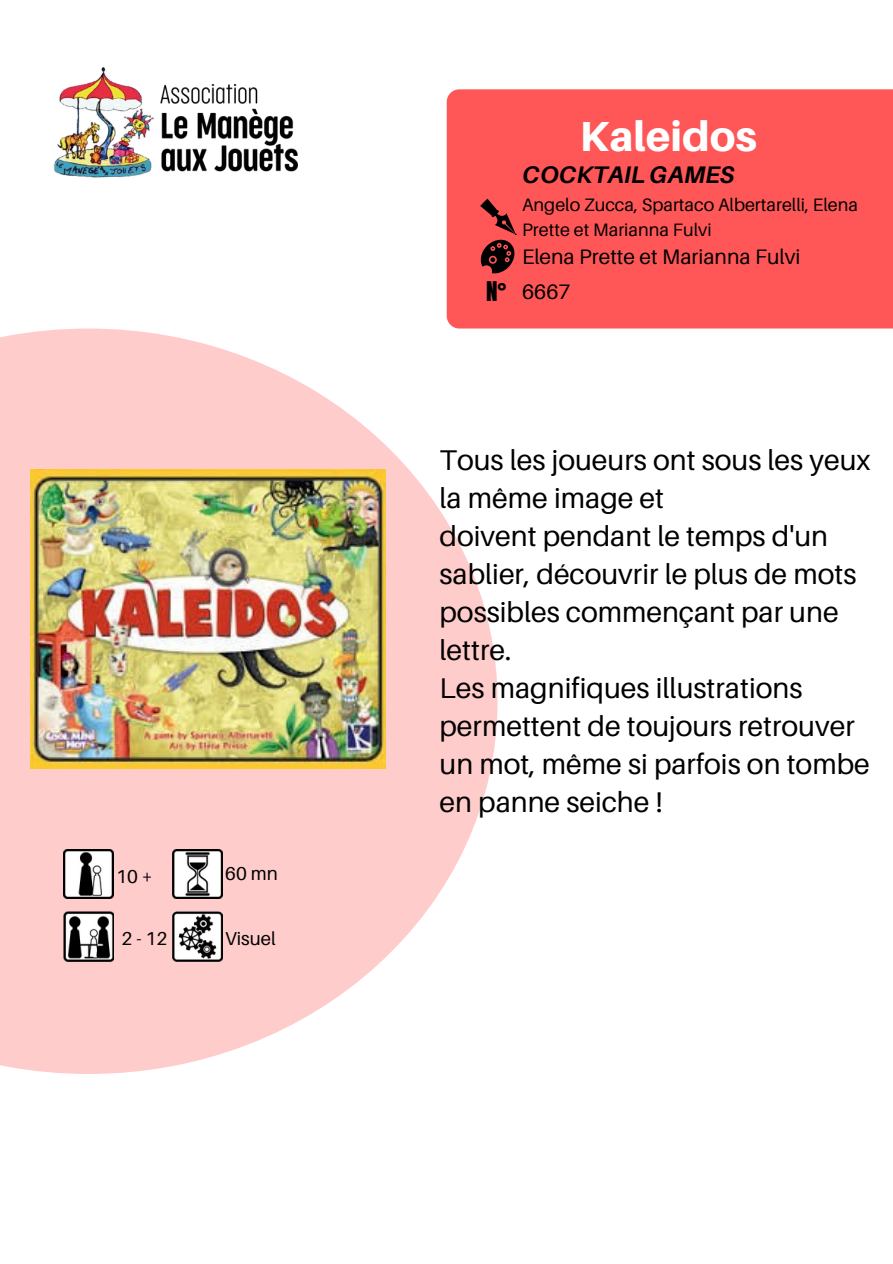
<style>
.page{position:relative;width:893px;height:1264px;background:#fff}
.page>*{position:absolute;margin:0;border:0;box-sizing:border-box;transform-origin:0 0}
.t1{font:800 42px "Aileron";color:#fff}
.t2{font:28.5px/38px "Aileron";color:#000}
.t3{font:italic 700 24px "Aileron";color:#000}
.t4{font:23.1px "Anton";color:#000}
.t5{font:21px "Aileron";color:#000}
.t6{font:18.6px "Aileron";color:#000}
.t7{font:18px/24.2px "Aileron";color:#000}
</style>
<div class="page">
<svg style="left:0;top:328px;width:497px;height:745px;fill:#fcc"></svg>
<div style="left:446px;top:89px;width:446px;height:239px;background:#ff5757"></div>
<svg style="left:479px;top:199px;width:37px;height:74px;background:#9c3535"></svg>
<img style="left:173px;top:849px;width:49px;height:49px">
<img style="left:64px;top:911px;width:49px;height:50px">
<img style="left:173px;top:911px;width:49px;height:50px">
<img style="left:64px;top:849px;width:49px;height:49px">
<img style="left:53px;top:67px;width:244px;height:111px">
<img style="left:30px;top:470px;width:355px;height:298px">
<p class="t6" style="left:116px;top:865px;width:38px">10+</p>
<p class="t6" style="left:122px;top:927px;width:47px">2-12</p>
<p class="t6" style="left:225px;top:862px;width:54px">60 mn</p>
<p class="t6" style="left:225px;top:927px;width:52px">Visuel</p>
<h4 class="t1" style="left:579px;top:110px;width:179px">Kaleidos</h4>
<p class="t3" style="left:522px;top:160px;width:214px">COCKTAIL GAMES</p>
<p class="t4" style="left:486px;top:275px;width:22px">N°</p>
<h5 class="t7" style="left:522px;top:193px;width:337px">Angelo Zucca, Spartaco Albertarelli, Elena<br>Prette et Marianna Fulvi</h5>
<p class="t5" style="left:522px;top:243px;width:280px">Elena Prette et Marianna Fulvi</p>
<p class="t5" style="left:522px;top:278px;width:50px">6667</p>
<h5 class="t2" style="left:439px;top:440px;width:432px">Tous les joueurs ont sous les yeux la même image et<br>doivent pendant le temps d'un sablier, découvrir le plus de mots possibles commençant par une lettre.<br>Les magnifiques illustrations permettent de toujours retrouver un mot, même si parfois on tombe en panne seiche !</h5>
</div>
